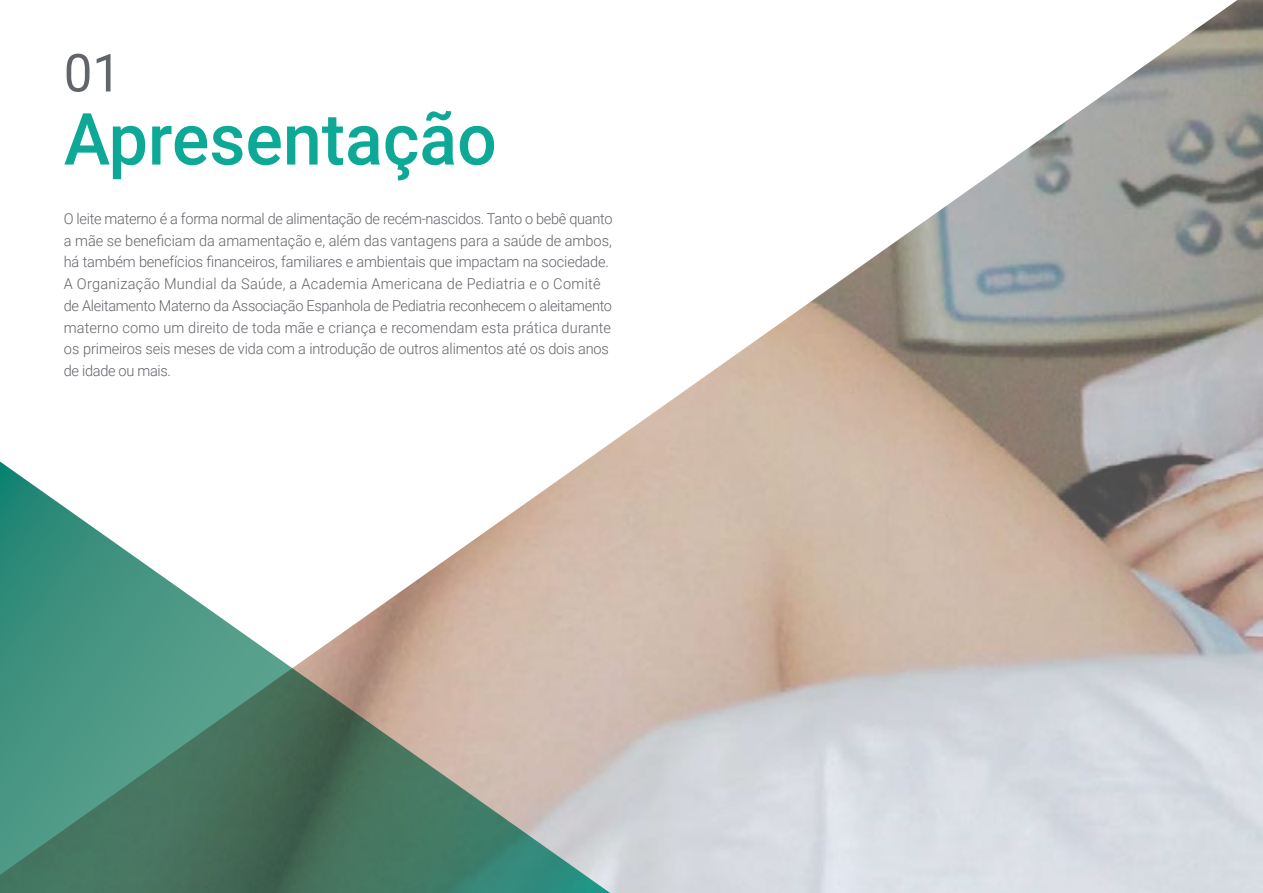
<style>
.page{position:relative;width:1263px;height:893px;background:#fff}
.page>*{position:absolute;margin:0;border:0;box-sizing:border-box;transform-origin:0 0}
.t1{font:500 72px "Roboto";color:#0ea996}
.t2{font:52.5px "Roboto";color:#61646a}
.t3{font:300 15px/21.8px "Roboto";letter-spacing:-.01em;color:#61646a}
</style>
<div class="page">
<img style="left:607px;top:0;width:656px;height:893px">
<svg style="left:0;top:446px;width:640px;height:447px"></svg>
<h2 class="t2" style="left:64px;top:36px;width:59px">01</h2>
<h1 class="t1" style="left:64px;top:89px;width:435px">Apresentação</h1>
<p class="t3" style="left:64px;top:207px;width:550px">O leite materno é a forma normal de alimentação de recém-nascidos. Tanto o bebê quanto a mãe se beneficiam da amamentação e, além das vantagens para a saúde de ambos, há também benefícios financeiros, familiares e ambientais que impactam na sociedade.<br>A Organização Mundial da Saúde, a Academia Americana de Pediatria e o Comitê de Aleitamento Materno da Associação Espanhola de Pediatria reconhecem o aleitamento materno como um direito de toda mãe e criança e recomendam esta prática durante os primeiros seis meses de vida com a introdução de outros alimentos até os dois anos de idade ou mais.</p>
</div>
